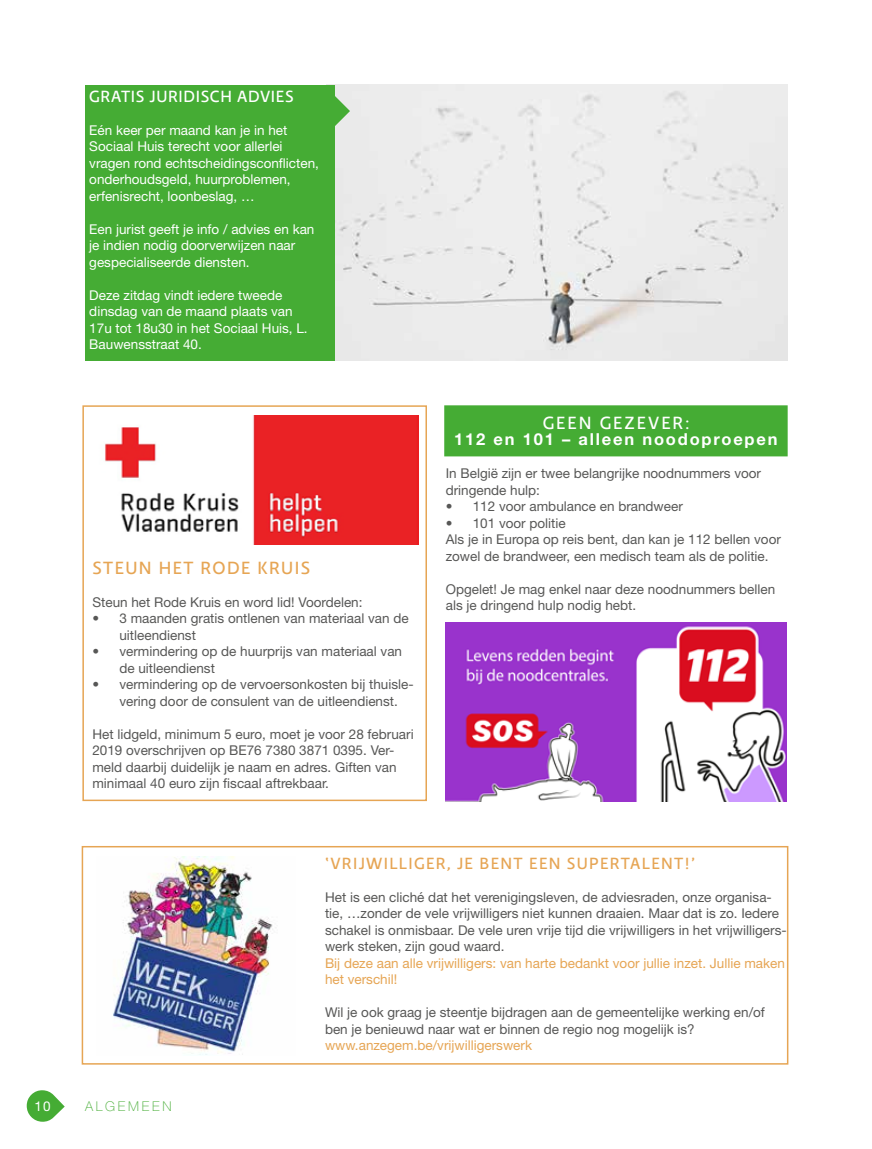
<style>
.page{position:relative;width:872px;height:1149px;background:#fff}
.page>*{position:absolute;margin:0;border:0;box-sizing:border-box;transform-origin:0 0}
.t1{font:500 18px "Relato Sans OT";letter-spacing:.08em;color:#e6a554}
.t2{font:500 18px "Relato Sans OT";letter-spacing:.11em;color:#fff}
.t3{font:500 16.5px "Relato Sans OT";letter-spacing:.08em;color:#e6a554}
.t4{font:700 16.5px "Helvetica Neue LT Std";letter-spacing:.11em;color:#fff}
.t5{font:500 16.5px "Relato Sans OT";letter-spacing:.04em;color:#fff}
.t6{font:13.5px/16.5px "Helvetica Neue LT Std";color:#575756}
.t7{font:13.5px/16.5px "Helvetica Neue LT Std";color:#fff}
.t8{font:13.5px/16.5px "Helvetica Neue LT Std";color:#e6a554}
.t9{font:100 13.5px "Helvetica Neue LT Std";letter-spacing:.2em;color:#45ac34}
</style>
<div class="page">
<svg style="left:27px;top:1090px;width:38px;height:31px"></svg>
<div style="left:82px;top:845px;width:706px;height:219px;border:2px solid #e6a554"></div>
<div style="left:326px;top:84px;width:461px;height:276px;background:#ececec"></div>
<div style="left:85px;top:85px;width:250px;height:275px;background:#45ac34"></div>
<svg style="left:335px;top:96px;width:15px;height:30px"></svg>
<div style="left:82px;top:405px;width:345px;height:395px;border:2px solid #e6a554"></div>
<div style="left:445px;top:406px;width:342px;height:49px;background:#45ac34"></div>
<div style="left:444px;top:405px;width:343px;height:51px;border:2px solid #45ac34"></div>
<img style="left:105px;top:415px;width:313px;height:129px">
<img style="left:445px;top:622px;width:341px;height:178px">
<img style="left:113px;top:856px;width:163px;height:198px">
<p class="t5" style="left:89px;top:86px;width:206px">GRATIS JURIDISCH ADVIES</p>
<p class="t7" style="left:89px;top:121px;width:231px">Eén keer per maand kan je in het Sociaal Huis terecht voor allerlei vragen rond echtscheidingsconflicten, onderhoudsgeld, huurproblemen, erfenisrecht, loonbeslag, …</p>
<p class="t7" style="left:89px;top:220px;width:227px">Een jurist geeft je info / advies en kan je indien nodig doorverwijzen naar gespecialiseerde diensten.</p>
<p class="t7" style="left:89px;top:286px;width:220px">Deze zitdag vindt iedere tweede dinsdag van de maand plaats van<br>17u tot 18u30 in het Sociaal Huis, L.<br>Bauwensstraat 40.</p>
<h1 class="t1" style="left:92px;top:556px;width:219px">STEUN HET RODE KRUIS</h1>
<p class="t6" style="left:92px;top:593px;width:272px">Steun het Rode Kruis en word lid! Voordelen:</p>
<p class="t6" style="left:119px;top:609px;width:291px;text-indent:-27px">• 3 maanden gratis ontlenen van materiaal van de uitleendienst</p>
<p class="t6" style="left:119px;top:642px;width:284px;text-indent:-27px">• vermindering op de huurprijs van materiaal van de uitleendienst</p>
<p class="t6" style="left:119px;top:675px;width:296px;text-indent:-27px">• vermindering op de vervoersonkosten bij thuisle&shy;vering door de consulent van de uitleendienst.</p>
<p class="t6" style="left:92px;top:725px;width:323px">Het lidgeld, minimum 5 euro, moet je voor 28 februari 2019 overschrijven op BE76 7380 3871 0395. Ver&shy;meld daarbij duidelijk je naam en adres. Giften van minimaal 40 euro zijn fiscaal aftrekbaar.</p>
<h1 class="t2" style="left:543px;top:411px;width:148px">GEEN GEZEVER:</h1>
<p class="t4" style="left:454px;top:429px;width:325px">112 en 101 – alleen noodoproepen</p>
<p class="t6" style="left:446px;top:464px;width:317px">In België zijn er twee belangrijke noodnummers voor dringende hulp:</p>
<p class="t6" style="left:446px;top:497px;width:239px">• 112 voor ambulance en brandweer</p>
<p class="t6" style="left:446px;top:514px;width:337px">• 101 voor politie<br>Als je in Europa op reis bent, dan kan je 112 bellen voor zowel de brandweer, een medisch team als de politie.</p>
<p class="t6" style="left:446px;top:580px;width:331px">Opgelet! Je mag enkel naar deze noodnummers bellen als je dringend hulp nodig hebt.</p>
<p class="t7" style="left:34px;top:1097px;width:18px">10</p>
<p class="t9" style="left:85px;top:1098px;width:88px">ALGEMEEN</p>
<p class="t3" style="left:325px;top:852px;width:371px">‘VRIJWILLIGER, JE BENT EEN SUPERTALENT!’</p>
<p class="t6" style="left:325px;top:888px;width:463px">Het is een cliché dat het verenigingsleven, de adviesraden, onze organisa&shy;tie, …zonder de vele vrijwilligers niet kunnen draaien. Maar dat is zo. Iedere schakel is onmisbaar. De vele uren vrije tijd die vrijwilligers in het vrijwilligers&shy;werk steken, zijn goud waard.</p>
<p class="t8" style="left:325px;top:954px;width:461px">Bij deze aan alle vrijwilligers: van harte bedankt voor jullie inzet. Jullie maken het verschil!</p>
<p class="t6" style="left:325px;top:1003px;width:441px">Wil je ook graag je steentje bijdragen aan de gemeentelijke werking en/of ben je benieuwd naar wat er binnen de regio nog mogelijk is?</p>
<p class="t8" style="left:325px;top:1036px;width:208px">www.anzegem.be/vrijwilligerswerk</p>
</div>
